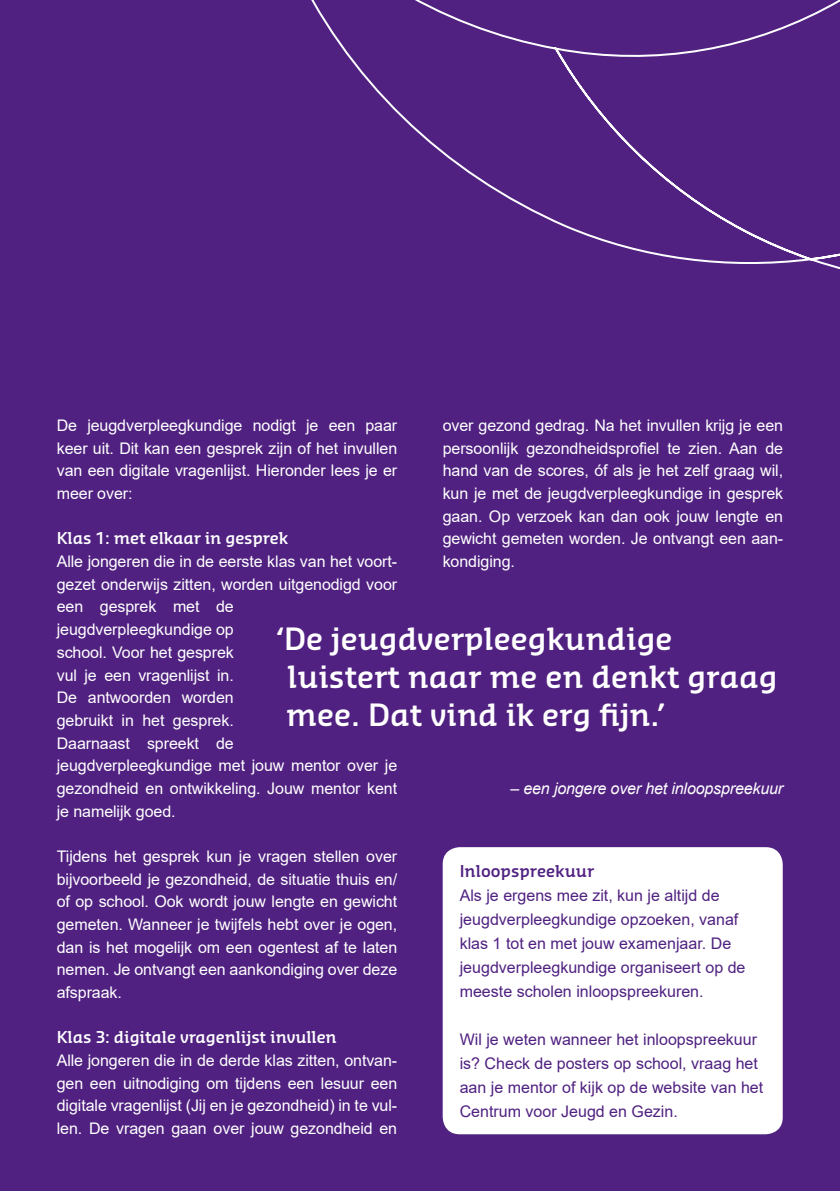
<style>
.page{position:relative;width:840px;height:1191px;background:#fff}
.page>*{position:absolute;margin:0;border:0;box-sizing:border-box;transform-origin:0 0}
.t1{font:600 30px/38px "Sansa Slab Pro";color:#fff}
.t2{font:16px/22.6px "Arial";letter-spacing:-.005em;color:#fff;text-align:justify}
.t3{font:16px/24px "Arial";color:#502181}
.t4{font:600 16px "Sansa Slab Pro";letter-spacing:-.01em;color:#fff}
.t5{font:italic 16px "Arial";letter-spacing:-.01em;color:#fff}
.t6{font:600 16px "Sansa Slab Pro";color:#502181}
</style>
<div class="page">
<div style="left:0;top:0;width:839px;height:1191px;background:#502181"></div>
<div style="left:442px;top:847px;width:340px;height:287px;background:#fff;border-radius:17px"></div>
<svg style="left:311px;top:0;width:528px;height:269px"></svg>
<p class="t2" style="left:442px;top:414px;width:342px">over gezond gedrag. Na het invullen krijg je een persoonlijk gezondheidsprofiel te zien. Aan de hand van de scores, óf als je het zelf graag wil, kun je met de jeugdverpleegkundige in gesprek gaan. Op verzoek kan dan ook jouw lengte en gewicht gemeten worden. Je ontvangt een aan&shy;kondiging.</p>
<p class="t2" style="left:57px;top:414px;width:342px">De jeugdverpleegkundige nodigt je een paar keer uit. Dit kan een gesprek zijn of het invullen van een digitale vragenlijst. Hieronder lees je er meer over:</p>
<p class="t4" style="left:57px;top:528px;width:233px">Klas 1: met elkaar in gesprek</p>
<p class="t2" style="left:57px;top:550px;width:342px;text-align:left">Alle jongeren die in de eerste klas van het voort&shy;gezet onderwijs zitten, worden uitgenodigd voor een gesprek met de<br>jeugdverpleegkundige op<br>school. Voor het gesprek<br>vul je een vragenlijst in.<br>De antwoorden worden<br>gebruikt in het gesprek.<br>Daarnaast spreekt de<br>jeugdverpleegkundige met jouw mentor over je gezondheid en ontwikkeling. Jouw mentor kent je namelijk goed.</p>
<p class="t2" style="left:57px;top:845px;width:342px">Tijdens het gesprek kun je vragen stellen over bijvoorbeeld je gezondheid, de situatie thuis en/ of op school. Ook wordt jouw lengte en gewicht gemeten. Wanneer je twijfels hebt over je ogen, dan is het mogelijk om een ogentest af te laten nemen. Je ontvangt een aankondiging over deze afspraak.</p>
<p class="t4" style="left:57px;top:1027px;width:281px">Klas 3: digitale vragenlijst invullen</p>
<p class="t2" style="left:57px;top:1049px;width:342px">Alle jongeren die in de derde klas zitten, ontvan&shy;gen een uitnodiging om tijdens een lesuur een digitale vragenlijst (Jij en je gezondheid) in te vul&shy;len. De vragen gaan over jouw gezondheid en</p>
<h1 class="t1" style="left:286px;top:618px;width:492px;text-indent:-11px">‘De jeugdverpleegkundige luistert naar me en denkt graag mee. Dat vind ik erg fijn.’</h1>
<p class="t5" style="left:510px;top:778px;width:274px">– een jongere over het inloopspreekuur</p>
<p class="t6" style="left:459px;top:860px;width:136px">Inloopspreekuur</p>
<p class="t3" style="left:459px;top:883px;width:287px">Als je ergens mee zit, kun je altijd de jeugdverpleegkundige opzoeken, vanaf klas 1 tot en met jouw examenjaar. De jeugdverpleegkundige organiseert op de meeste scholen inloopspreekuren.</p>
<p class="t3" style="left:459px;top:1027px;width:305px">Wil je weten wanneer het inloopspreekuur is? Check de posters op school, vraag het aan je mentor of kijk op de website van het Centrum voor Jeugd en Gezin.</p>
</div>
